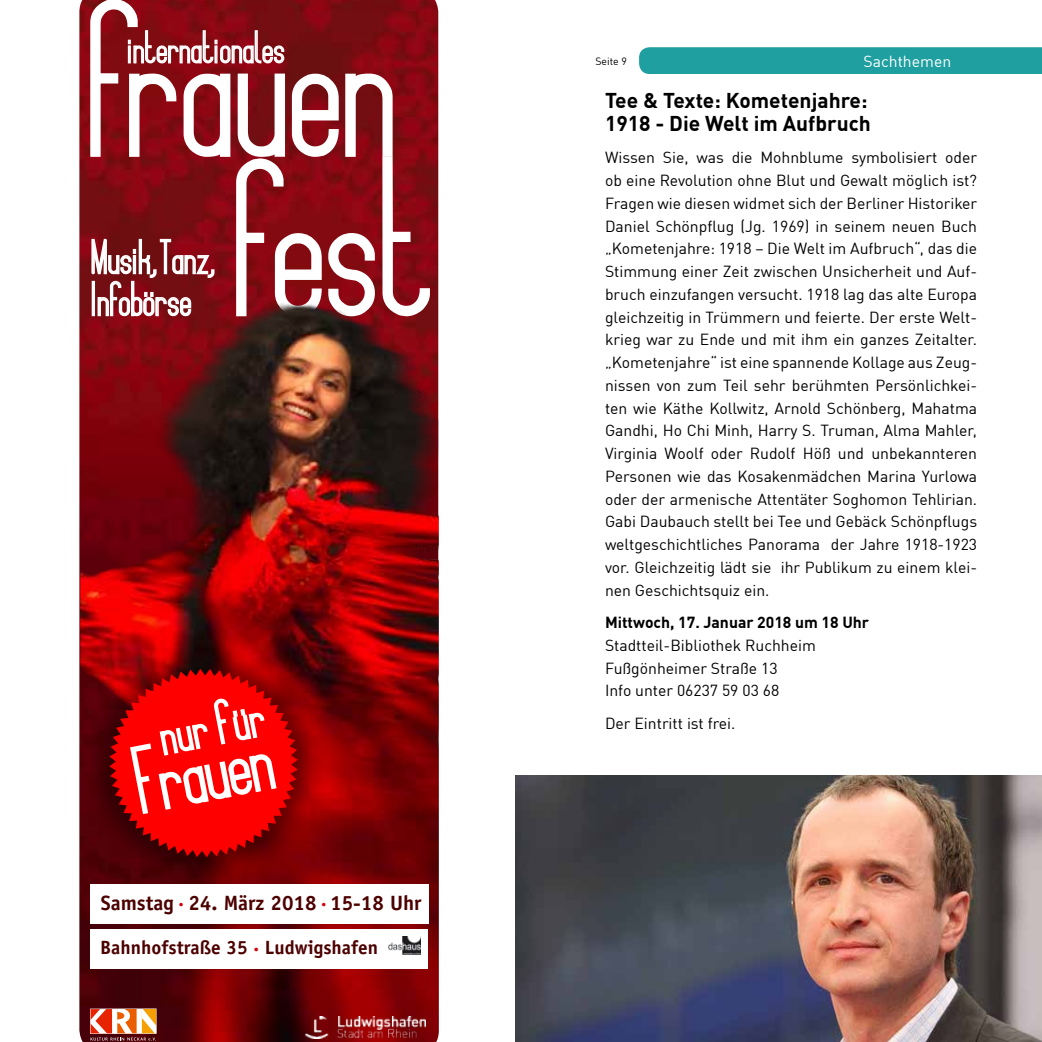
<style>
.page{position:relative;width:1042px;height:1042px;background:#fff}
.page>*{position:absolute;margin:0;border:0;box-sizing:border-box;transform-origin:0 0}
.t1{font:700 91.52px "Montepetrum";color:#fff}
.t2{font:700 60.02px "Montepetrum";color:#fff}
.t3{font:700 46.73px/42px "Montepetrum";letter-spacing:.01em;color:#fff}
.t4{font:700 44.1px "Montepetrum";letter-spacing:.01em;color:#fff}
.t5{font:700 21px/22.8px "DIN Offc";color:#000}
.t6{font:700 20.65px "Officina Sans";color:#4d0000}
.t7{font:700 19.25px "Officina Sans";color:#4d0000}
.t8{font:15.75px/22.8px "DIN Offc";color:#000;text-align:justify}
.t9{font:700 15.75px "DIN Offc";color:#000}
.t10{font:15.75px "DIN Offc";color:#fff}
.t11{font:10.5px "DIN Offc";color:#000}
</style>
<div class="page">
<img style="left:79px;top:0;width:359px;height:1034px">
<svg style="left:235px;top:156px;width:196px;height:74px;background:#962931"></svg>
<svg style="left:89px;top:0;width:304px;height:158px"></svg>
<svg style="left:128px;top:30px;width:157px;height:34px;background:#a54d54"></svg>
<img style="left:80px;top:230px;width:359px;height:812px">
<div style="left:90px;top:884px;width:338px;height:39px;background:#fff"></div>
<div style="left:91px;top:929px;width:337px;height:39px;background:#fff"></div>
<img style="left:389px;top:937px;width:31px;height:18px">
<div style="left:82px;top:642px;width:243px;height:242px;background:#000;opacity:.43"></div>
<svg style="left:109px;top:669px;width:189px;height:188px;background:#d71414"></svg>
<svg style="left:91px;top:233px;width:124px;height:84px;background:#99474c"></svg>
<img style="left:305px;top:1016px;width:120px;height:23px">
<svg style="left:90px;top:1009px;width:66px;height:32px"></svg>
<img style="left:516px;top:776px;width:526px;height:266px">
<div style="left:639px;top:47px;width:403px;height:27px;background:#1f9fa0"></div>
<h3 class="t4" style="left:127px;top:23px;width:159px">internationales</h3>
<h3 class="t3" style="left:91px;top:239px;width:125px">Musik, Tanz,<br>Infobörse</h3>
<h2 class="t2" style="left:153px;top:701px;width:107px;rotate:-11deg">nur für</h2>
<h1 class="t1" style="left:126px;top:732px;width:140px;rotate:-11deg">Frauen</h1>
<h3 class="t6" style="left:101px;top:890px;width:322px">Samstag <sup>.</sup> 24. März 2018 <sup>.</sup> 15-18 Uhr</h3>
<p class="t7" style="left:100px;top:936px;width:279px">Bahnhofstraße 35 <sup>.</sup> Ludwigshafen</p>
<p class="t11" style="left:595px;top:55px;width:33px">Seite 9</p>
<p class="t10" style="left:863px;top:51px;width:89px">Sachthemen</p>
<h3 class="t5" style="left:605px;top:88px;width:267px">Tee &amp; Texte: Kometenjahre:<br>1918 - Die Welt im Aufbruch</h3>
<p class="t8" style="left:605px;top:146px;width:374px">Wissen Sie, was die Mohnblume symbolisiert oder ob eine Revolution ohne Blut und Gewalt möglich ist?<br>Fragen wie diesen widmet sich der Berliner Historiker Daniel Schönpflug (Jg. 1969) in seinem neuen Buch „Kometenjahre: 1918 – Die Welt im Aufbruch“, das die Stimmung einer Zeit zwischen Unsicherheit und Auf&shy;bruch einzufangen versucht. 1918 lag das alte Europa gleichzeitig in Trümmern und feierte. Der erste Welt&shy;krieg war zu Ende und mit ihm ein ganzes Zeitalter. „Kometenjahre“ ist eine spannende Kollage aus Zeug&shy;nissen von zum Teil sehr berühmten Persönlichkei&shy;ten wie Käthe Kollwitz, Arnold Schönberg, Mahatma Gandhi, Ho Chi Minh, Harry S. Truman, Alma Mahler, Virginia Woolf oder Rudolf Höß und unbekannteren Personen wie das Kosakenmädchen Marina Yurlowa oder der armenische Attentäter Soghomon Tehlirian.<br>Gabi Daubauch stellt bei Tee und Gebäck Schönpflugs weltgeschichtliches Panorama der Jahre 1918-1923 vor. Gleichzeitig lädt sie ihr Publikum zu einem klei&shy;nen Geschichtsquiz ein.</p>
<p class="t9" style="left:605px;top:612px;width:266px">Mittwoch, 17. Januar 2018 um 18 Uhr</p>
<p class="t8" style="left:605px;top:633px;width:212px;text-align:left">Stadtteil-Bibliothek Ruchheim<br>Fußgönheimer Straße 13<br>Info unter 06237 59 03 68</p>
<p class="t8" style="left:605px;top:712px;width:132px">Der Eintritt ist frei.</p>
</div>
